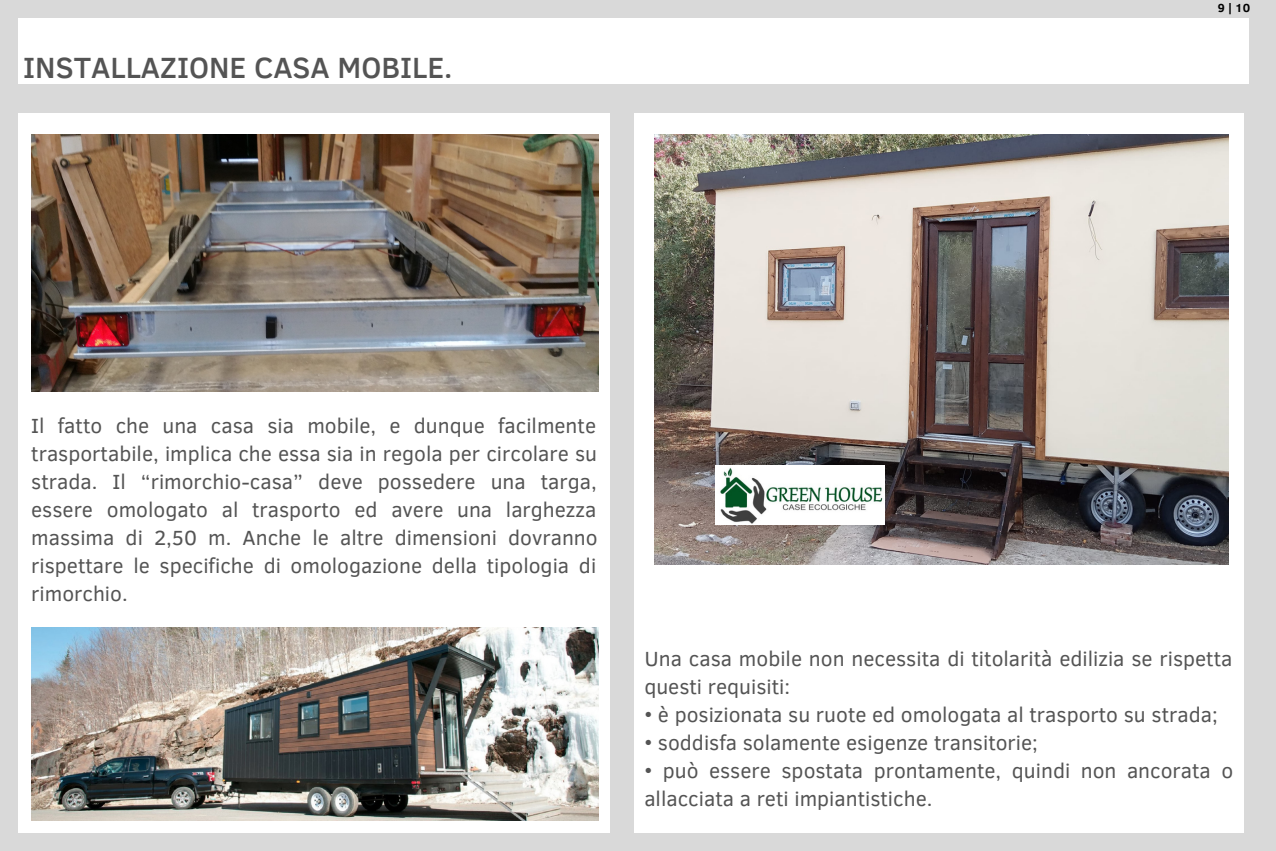
<style>
.page{position:relative;width:1276px;height:851px;background:#fff}
.page>*{position:absolute;margin:0;border:0;box-sizing:border-box;transform-origin:0 0}
.t1{font:500 30px "Clear Sans";color:#545454}
.t2{font:21px/27.9px "Clear Sans";color:#545454}
.t3{font:700 12px "Clear Sans";color:#000}
</style>
<div class="page">
<div style="left:0;top:0;width:1275px;height:850px;background:#d9d9d9"></div>
<div style="left:19px;top:19px;width:1229px;height:65px;background:#fff"></div>
<div style="left:19px;top:113px;width:591px;height:720px;background:#fff"></div>
<img style="left:31px;top:135px;width:567px;height:256px">
<div style="left:634px;top:113px;width:609px;height:720px;background:#fff"></div>
<img style="left:654px;top:135px;width:573px;height:429px">
<img style="left:715px;top:465px;width:169px;height:59px">
<img style="left:31px;top:627px;width:567px;height:193px">
<h1 class="t1" style="left:23px;top:45px;width:430px">INSTALLAZIONE CASA MOBILE.</h1>
<p class="t3" style="left:1217px;top:-1px;width:34px">9 | 10</p>
<p class="t2" style="left:31px;top:410px;width:568px;text-align:justify">Il fatto che una casa sia mobile, e dunque facilmente trasportabile, implica che essa sia in regola per circolare su strada. Il “rimorchio-casa” deve possedere una targa, essere omologato al trasporto ed avere una larghezza massima di 2,50 m. Anche le altre dimensioni dovranno rispettare le specifiche di omologazione della tipologia di rimorchio.</p>
<p class="t2" style="left:644px;top:643px;width:589px">Una casa mobile non necessita di titolarità edilizia se rispetta questi requisiti:</p>
<p class="t2" style="left:644px;top:699px;width:574px">• è posizionata su ruote ed omologata al trasporto su strada;</p>
<p class="t2" style="left:644px;top:727px;width:395px">• soddisfa solamente esigenze transitorie;</p>
<p class="t2" style="left:644px;top:755px;width:590px">• può essere spostata prontamente, quindi non ancorata o allacciata a reti impiantistiche.</p>
</div>
